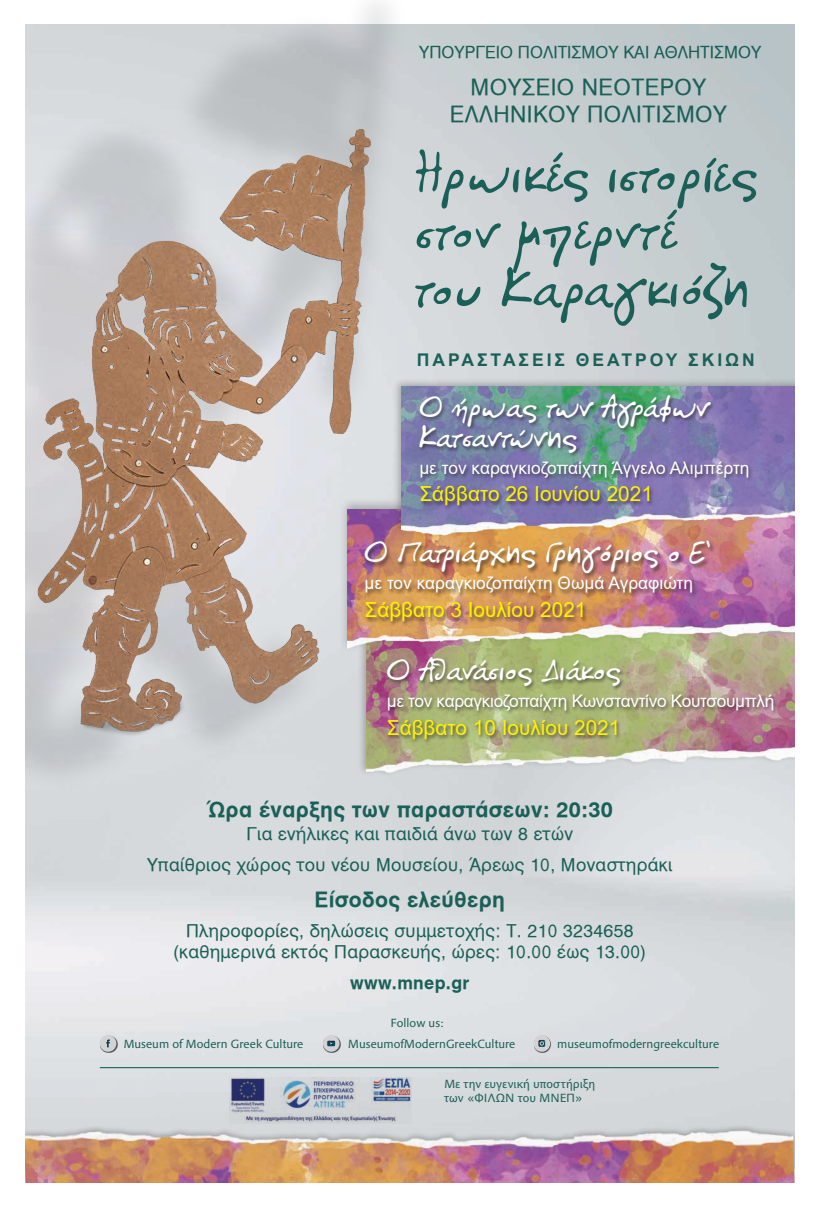
<style>
.page{position:relative;width:819px;height:1208px;background:#fff}
.page>*{position:absolute;margin:0;border:0;box-sizing:border-box;transform-origin:0 0}
.t1{font:700 52.94px/57.2px "PF Libera Pro";color:#1a6058}
.t2{font:700 30.01px/30px "PF Libera Pro";letter-spacing:-.025em;color:#fff}
.t3{font:22.31px/26.8px "UB Helvetica";letter-spacing:.02em;color:#1a6058;text-align:center}
.t4{font:21px "UB Helvetica Bold";letter-spacing:.02em;color:#1a6058}
.t5{font:20.74px "Arial";color:#fff200}
.t6{font:17.5px/30.9px "UB Helvetica";letter-spacing:.02em;color:#1a6058;text-align:center}
.t7{font:700 17.5px "Arial";letter-spacing:.17em;color:#1a6058}
.t8{font:17.5px "UB Helvetica Bold";letter-spacing:.02em;color:#1a6058}
.t9{font:17.32px "Arial";letter-spacing:-.015em;color:#fff}
.t10{font:16.54px "UB Helvetica";color:#1a6058}
.t11{font:12.6px/14px "Pelago";color:#1a6058}
</style>
<div class="page">
<img style="left:25px;top:25px;width:769px;height:1085px">
<img style="left:25px;top:4px;width:393px;height:798px">
<div style="left:533px;top:1035px;width:18px;height:18px;background:#231f20;opacity:.75"></div>
<svg style="left:533px;top:1035px;width:17px;height:17px"></svg>
<div style="left:100px;top:1035px;width:18px;height:18px;background:#231f20;opacity:.75"></div>
<svg style="left:100px;top:1035px;width:16px;height:17px"></svg>
<div style="left:323px;top:1035px;width:18px;height:18px;background:#231f20;opacity:.75"></div>
<svg style="left:323px;top:1035px;width:16px;height:17px"></svg>
<img style="left:366px;top:664px;width:429px;height:124px">
<img style="left:391px;top:510px;width:404px;height:154px">
<div style="left:392px;top:378px;width:425px;height:162px;background:#231f20;opacity:.3"></div>
<img style="left:401px;top:387px;width:394px;height:157px">
<div style="left:417px;top:393px;width:336px;height:119px;background:#231f20;opacity:.65"></div>
<div style="left:363px;top:540px;width:352px;height:87px;background:#231f20;opacity:.65"></div>
<div style="left:385px;top:657px;width:393px;height:88px;background:#231f20;opacity:.65"></div>
<img style="left:27px;top:112px;width:364px;height:633px">
<img style="left:25px;top:1110px;width:770px;height:73px">
<img style="left:230px;top:1078px;width:181px;height:45px">
<hr style="left:100px;top:1067px;width:618px;height:1px;background:#1a6058">
<div style="left:795px;top:0;width:24px;height:1208px;background:#fff"></div>
<p class="t10" style="left:419px;top:43px;width:343px">ΥΠΟΥΡΓΕΙΟ ΠΟΛΙΤΙΣΜΟΥ ΚΑΙ ΑΘΛΗΤΙΣΜΟΥ</p>
<p class="t3" style="left:450px;top:74px;width:279px">ΜΟΥΣΕΙΟ ΝΕΟΤΕΡΟΥ<br>ΕΛΛΗΝΙΚΟΥ ΠΟΛΙΤΙΣΜΟΥ</p>
<h1 class="t1" style="left:416px;top:148px;width:345px">Ηρωικές ιστορίες στον μπερντέ<br>του Καραγκιόζη</h1>
<p class="t7" style="left:417px;top:348px;width:339px">ΠΑΡΑΣΤΑΣΕΙΣ ΘΕΑΤΡΟΥ ΣΚIΩΝ</p>
<h2 class="t2" style="left:419px;top:393px;width:293px">Ο ήρωας των Αγράφων<br>Κατσαντώνης</h2>
<p class="t9" style="left:419px;top:456px;width:331px">με τον καραγκιοζοπαίχτη Άγγελο Αλιμπέρτη</p>
<p class="t5" style="left:419px;top:480px;width:235px">Σάββατο 26 Ιουνίου 2021</p>
<h2 class="t2" style="left:364px;top:539px;width:346px">Ο Πατριάρχης Γρηγόριος ο Ε’</h2>
<p class="t9" style="left:364px;top:571px;width:330px">με τον καραγκιοζοπαίχτη Θωμά Αγραφιώτη</p>
<p class="t5" style="left:364px;top:595px;width:223px">Σάββατο 3 Ιουλίου 2021</p>
<h2 class="t2" style="left:387px;top:657px;width:237px">Ο Αθανάσιος Διάκος</h2>
<p class="t9" style="left:387px;top:689px;width:389px">με τον καραγκιοζοπαίχτη Κωνσταντίνο Κουτσουμπλή</p>
<p class="t5" style="left:387px;top:713px;width:235px">Σάββατο 10 Ιουλίου 2021</p>
<p class="t4" style="left:206px;top:797px;width:408px">Ώρα έναρξης των παραστάσεων: 20:30</p>
<p class="t6" style="left:147px;top:819px;width:527px">Για ενήλικες και παιδιά άνω των 8 ετών<br>Υπαίθριος χώρος του νέου Μουσείου, Άρεως 10, Μοναστηράκι</p>
<p class="t4" style="left:314px;top:887px;width:192px">Είσοδος ελεύθερη</p>
<p class="t6" style="left:173px;top:921px;width:475px;line-height:21px">Πληροφορίες, δηλώσεις συμμετοχής: Τ. 210 3234658 (καθημερινά εκτός Παρασκευής, ώρες: 10.00 έως 13.00)</p>
<p class="t8" style="left:350px;top:973px;width:121px">www.mnep.gr</p>
<p class="t11" style="left:390px;top:1016px;width:55px">Follow us:</p>
<p class="t11" style="left:123px;top:1036px;width:181px">Museum of Modern Greek Culture</p>
<p class="t11" style="left:348px;top:1036px;width:169px">MuseumofModernGreekCulture</p>
<p class="t11" style="left:557px;top:1036px;width:163px">museumofmoderngreekculture</p>
<p class="t11" style="left:444px;top:1077px;width:153px">Με την ευγενική υποστήριξη των «ΦΙΛΩΝ του ΜΝΕΠ»</p>
</div>
